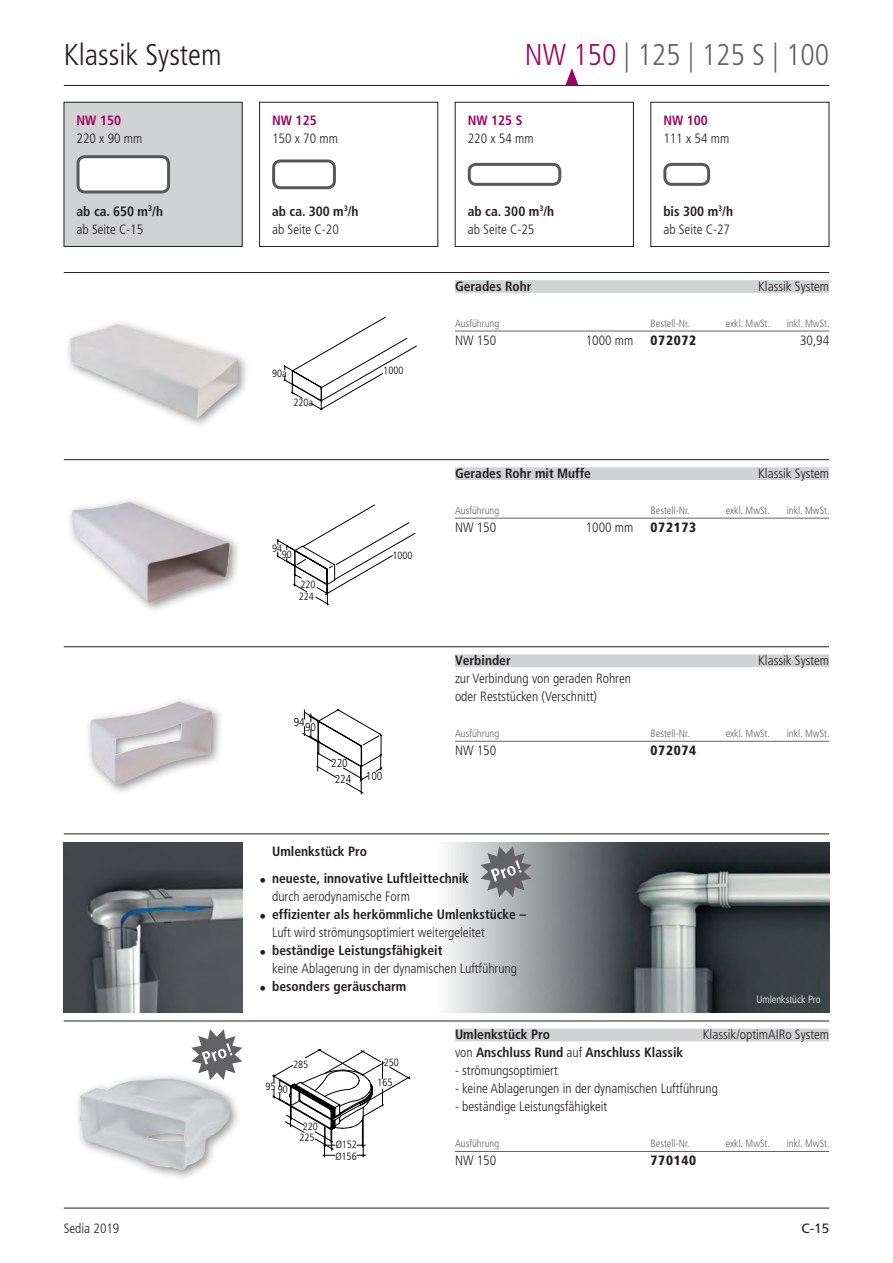
<style>
.page{position:relative;width:893px;height:1263px;background:#fff}
.page>*{position:absolute;margin:0;border:0;box-sizing:border-box;transform-origin:0 0}
.t1{font:300 condensed 30px "Frutiger";color:#636366}
.t2{font:300 condensed 30px "Frutiger";color:#231f20}
.t3{font:300 condensed 13.5px/18px "Frutiger";color:#231f20}
.t4{font:700 condensed 13.5px/18px "Frutiger";color:#231f20}
.t5{font:900 condensed 13.5px "Frutiger";letter-spacing:.05em;color:#231f20}
.t6{font:700 condensed 13.5px "Frutiger";color:#9e015e}
.t7{font:13.5px "Frutiger";color:#231f20}
.t8{font:300 condensed 11.55px "Frutiger";color:#000}
.t9{font:300 condensed 10.5px "Frutiger";color:#636366}
.t10{font:300 condensed 10.5px "Frutiger";color:#000}
.t11{font:300 condensed 10.5px/11.6px "Frutiger";color:#000001}
.t12{font:300 condensed 10.5px "Frutiger";color:#fff}
.s1{color:#9e015e}
.s2{font-weight:300}
.s3{font-weight:700}
</style>
<div class="page">
<hr style="left:64px;top:272px;width:765px;height:1px;background:#231f20">
<hr style="left:64px;top:459px;width:765px;height:1px;background:#231f20">
<hr style="left:64px;top:646px;width:765px;height:1px;background:#231f20">
<hr style="left:64px;top:833px;width:765px;height:1px;background:#231f20">
<hr style="left:64px;top:1020px;width:765px;height:1px;background:#231f20">
<hr style="left:64px;top:85px;width:765px;height:1px;background:#231f20">
<hr style="left:64px;top:1208px;width:765px;height:1px;background:#231f20">
<svg style="left:566px;top:68px;width:12px;height:17px"></svg>
<div style="left:64px;top:318px;width:186px;height:112px;background:#231f20;opacity:.5"></div>
<img style="left:70px;top:324px;width:47px;height:40px">
<div style="left:66px;top:496px;width:176px;height:119px;background:#231f20;opacity:.5"></div>
<img style="left:72px;top:502px;width:158px;height:101px">
<div style="left:84px;top:696px;width:140px;height:100px;background:#231f20;opacity:.5"></div>
<img style="left:90px;top:702px;width:89px;height:82px">
<svg style="left:284px;top:317px;width:133px;height:93px"></svg>
<svg style="left:277px;top:505px;width:139px;height:100px"></svg>
<svg style="left:302px;top:709px;width:80px;height:85px"></svg>
<div style="left:74px;top:1073px;width:167px;height:109px;background:#231f20;opacity:.5"></div>
<img style="left:104px;top:1078px;width:63px;height:12px">
<svg style="left:272px;top:1049px;width:138px;height:108px"></svg>
<img style="left:64px;top:842px;width:178px;height:170px">
<img style="left:447px;top:842px;width:382px;height:170px">
<div style="left:455px;top:280px;width:374px;height:13px;background:#d1d2d4"></div>
<hr style="left:455px;top:331px;width:374px;height:1px;background:#636366">
<div style="left:455px;top:467px;width:374px;height:13px;background:#d1d2d4"></div>
<hr style="left:455px;top:518px;width:374px;height:1px;background:#636366">
<div style="left:455px;top:654px;width:374px;height:13px;background:#d1d2d4"></div>
<hr style="left:455px;top:741px;width:374px;height:1px;background:#636366">
<div style="left:455px;top:1028px;width:374px;height:13px;background:#d1d2d4"></div>
<hr style="left:455px;top:1151px;width:374px;height:1px;background:#636366">
<svg style="left:191px;top:1029px;width:51px;height:51px"></svg>
<svg style="left:480px;top:846px;width:51px;height:51px;background:#919294"></svg>
<div style="left:455px;top:102px;width:179px;height:145px;border:1px solid #231f20"></div>
<div style="left:468px;top:163px;width:93px;height:23px;border:3px solid #57585a;border-radius:7px"></div>
<div style="left:64px;top:102px;width:178px;height:144px;background:#d1d2d4"></div>
<div style="left:64px;top:102px;width:178px;height:145px;border:1px solid #231f20"></div>
<div style="left:259px;top:102px;width:179px;height:145px;border:1px solid #231f20"></div>
<div style="left:651px;top:102px;width:178px;height:145px;border:1px solid #231f20"></div>
<div style="left:78px;top:157px;width:91px;height:35px;background:#fff;border-radius:7px"></div>
<div style="left:77px;top:155px;width:93px;height:38px;border:3px solid #57585a;border-radius:7px"></div>
<div style="left:272px;top:159px;width:64px;height:30px;border:3px solid #57585a;border-radius:7px"></div>
<div style="left:663px;top:163px;width:47px;height:23px;border:3px solid #57585a;border-radius:7px"></div>
<h1 class="t2" style="left:64px;top:38px;width:159px">Klassik System</h1>
<h1 class="t1" style="left:525px;top:38px;width:306px"><span class="s1">NW 150</span> | 125 | 125 S | 100</h1>
<p class="t6" style="left:77px;top:112px;width:46px">NW 150</p>
<p class="t3" style="left:77px;top:129px;width:67px">220 x 90 mm</p>
<p class="t6" style="left:272px;top:112px;width:46px">NW 125</p>
<p class="t3" style="left:272px;top:129px;width:67px">150 x 70 mm</p>
<p class="t6" style="left:468px;top:112px;width:56px">NW 125 S</p>
<p class="t3" style="left:468px;top:129px;width:67px">220 x 54 mm</p>
<p class="t6" style="left:663px;top:112px;width:46px">NW 100</p>
<p class="t3" style="left:663px;top:129px;width:67px">111 x 54 mm</p>
<p class="t4" style="left:77px;top:202px;width:88px">ab ca. 650 m<sup>3</sup>/h <span class="s2">ab Seite C-15</span></p>
<p class="t4" style="left:272px;top:202px;width:88px">ab ca. 300 m<sup>3</sup>/h <span class="s2">ab Seite C-20</span></p>
<p class="t3" style="left:663px;top:202px;width:71px"><span class="s3">bis 300 m</span><sup>3</sup><span class="s3">/h </span>ab Seite C-27</p>
<p class="t4" style="left:468px;top:202px;width:88px">ab ca. 300 m<sup>3</sup>/h <span class="s2">ab Seite C-25</span></p>
<p class="t10" style="left:272px;top:367px;width:16px">90a</p>
<p class="t10" style="left:293px;top:397px;width:21px">220a</p>
<p class="t10" style="left:383px;top:364px;width:22px">1000</p>
<p class="t10" style="left:272px;top:542px;width:12px">94</p>
<p class="t10" style="left:282px;top:548px;width:12px">90</p>
<p class="t10" style="left:300px;top:578px;width:17px">220</p>
<p class="t10" style="left:299px;top:590px;width:17px">224</p>
<p class="t10" style="left:392px;top:549px;width:22px">1000</p>
<p class="t8" style="left:294px;top:715px;width:13px">94</p>
<p class="t8" style="left:305px;top:721px;width:13px">90</p>
<p class="t8" style="left:331px;top:757px;width:18px">220</p>
<p class="t8" style="left:335px;top:772px;width:18px">224</p>
<p class="t8" style="left:366px;top:769px;width:18px">100</p>
<p class="t4" style="left:455px;top:277px;width:78px">Gerades Rohr</p>
<p class="t3" style="left:758px;top:277px;width:73px">Klassik System</p>
<p class="t9" style="left:455px;top:317px;width:46px">Ausführung</p>
<p class="t9" style="left:651px;top:317px;width:40px">Bestell-Nr.</p>
<p class="t9" style="left:726px;top:317px;width:46px">exkl. MwSt.</p>
<p class="t9" style="left:787px;top:317px;width:44px">inkl. MwSt.</p>
<p class="t3" style="left:455px;top:331px;width:43px">NW 150</p>
<p class="t3" style="left:586px;top:331px;width:49px">1000 mm</p>
<p class="t5" style="left:651px;top:332px;width:47px">072072</p>
<p class="t3" style="left:800px;top:331px;width:31px">30,94</p>
<p class="t4" style="left:455px;top:464px;width:138px">Gerades Rohr mit Muffe</p>
<p class="t3" style="left:758px;top:464px;width:73px">Klassik System</p>
<p class="t9" style="left:455px;top:504px;width:46px">Ausführung</p>
<p class="t9" style="left:651px;top:504px;width:40px">Bestell-Nr.</p>
<p class="t9" style="left:726px;top:504px;width:46px">exkl. MwSt.</p>
<p class="t9" style="left:787px;top:504px;width:44px">inkl. MwSt.</p>
<p class="t3" style="left:455px;top:518px;width:43px">NW 150</p>
<p class="t3" style="left:586px;top:518px;width:49px">1000 mm</p>
<p class="t5" style="left:651px;top:519px;width:47px">072173</p>
<p class="t10" style="left:459px;top:649px;width:60px">072173-15016</p>
<p class="t4" style="left:455px;top:651px;width:57px">Verbinder</p>
<p class="t3" style="left:758px;top:651px;width:73px">Klassik System</p>
<p class="t3" style="left:455px;top:669px;width:178px">zur Verbindung von geraden Rohren oder Reststücken (Verschnitt)</p>
<p class="t9" style="left:455px;top:727px;width:46px">Ausführung</p>
<p class="t9" style="left:651px;top:727px;width:40px">Bestell-Nr.</p>
<p class="t9" style="left:726px;top:727px;width:46px">exkl. MwSt.</p>
<p class="t9" style="left:787px;top:727px;width:44px">inkl. MwSt.</p>
<p class="t3" style="left:455px;top:741px;width:43px">NW 150</p>
<p class="t5" style="left:651px;top:742px;width:47px">072074</p>
<p class="t4" style="left:272px;top:843px;width:97px">Umlenkstück Pro</p>
<p class="t4" style="left:259px;top:870px;width:211px">• neueste, innovative Luftleittechnik</p>
<p class="t3" style="left:272px;top:888px;width:139px">durch aerodynamische Form</p>
<p class="t4" style="left:259px;top:906px;width:268px">• effizienter als herkömmliche Umlenkstücke –</p>
<p class="t3" style="left:272px;top:924px;width:214px">Luft wird strömungsoptimiert weitergeleitet</p>
<p class="t4" style="left:259px;top:942px;width:185px">• beständige Leistungsfähigkeit</p>
<p class="t3" style="left:272px;top:960px;width:246px">keine Ablagerung in der dynamischen Luftführung</p>
<p class="t4" style="left:259px;top:978px;width:149px">• besonders geräuscharm</p>
<p class="t12" style="left:756px;top:993px;width:66px">Umlenkstück Pro</p>
<p class="t11" style="left:293px;top:1058px;width:17px">285</p>
<p class="t11" style="left:384px;top:1057px;width:17px">250</p>
<p class="t11" style="left:265px;top:1081px;width:12px">95</p>
<p class="t11" style="left:278px;top:1084px;width:12px">90</p>
<p class="t11" style="left:303px;top:1121px;width:17px">220</p>
<p class="t11" style="left:300px;top:1132px;width:17px">225</p>
<p class="t11" style="left:335px;top:1139px;width:23px">Ø152<br>Ø156</p>
<p class="t11" style="left:377px;top:1076px;width:17px">165</p>
<p class="t4" style="left:455px;top:1025px;width:97px">Umlenkstück Pro</p>
<p class="t3" style="left:703px;top:1026px;width:128px">Klassik/optimAIRo System</p>
<p class="t4" style="left:455px;top:1043px;width:230px"><span class="s2">von</span> Anschluss Rund <span class="s2">auf</span> Anschluss Klassik</p>
<p class="t3" style="left:455px;top:1062px;width:104px">- strömungsoptimiert</p>
<p class="t3" style="left:455px;top:1080px;width:264px">- keine Ablagerungen in der dynamischen Luftführung</p>
<p class="t3" style="left:455px;top:1098px;width:154px">- beständige Leistungsfähigkeit</p>
<p class="t9" style="left:455px;top:1138px;width:46px">Ausführung</p>
<p class="t9" style="left:651px;top:1138px;width:40px">Bestell-Nr.</p>
<p class="t9" style="left:726px;top:1138px;width:46px">exkl. MwSt.</p>
<p class="t9" style="left:787px;top:1138px;width:44px">inkl. MwSt.</p>
<p class="t3" style="left:455px;top:1152px;width:43px">NW 150</p>
<p class="t5" style="left:651px;top:1152px;width:47px">770140</p>
<p class="t3" style="left:64px;top:1220px;width:57px">Sedia 2019</p>
<p class="t7" style="left:801px;top:1220px;width:29px">C-15</p>
</div>
